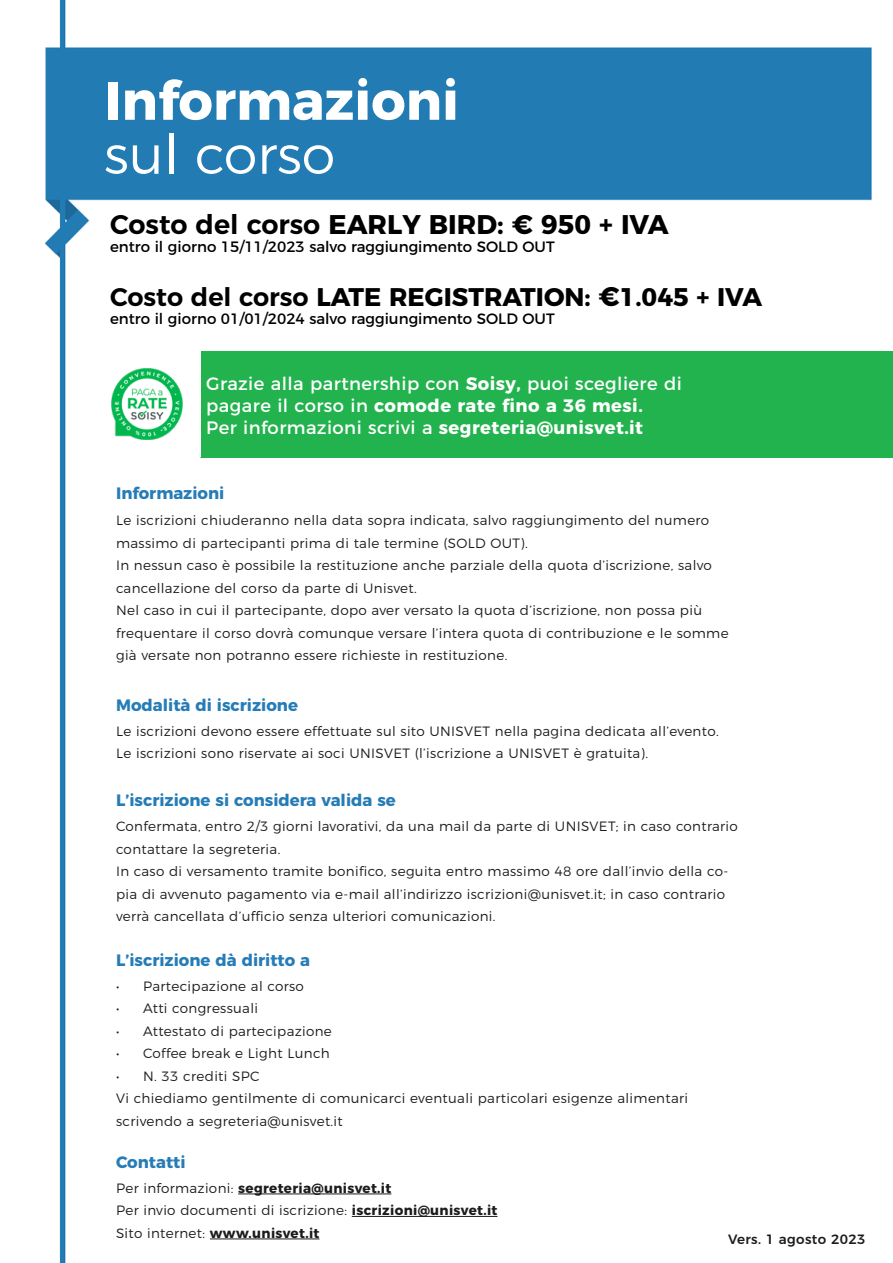
<style>
.page{position:relative;width:893px;height:1263px;background:#fff}
.page>*{position:absolute;margin:0;border:0;box-sizing:border-box;transform-origin:0 0}
.t1{font:700 54px "Montserrat";color:#fff}
.t2{font:300 54px "Montserrat";color:#fff}
.t3{font:700 27px "Montserrat";color:#000}
.t4{font:700 25.5px "Montserrat";color:#000}
.t5{font:18px/21.6px "Montserrat";letter-spacing:.025em;color:#fff}
.t6{font:700 16.5px "Montserrat";color:#257cb6}
.t7{font:15px "Montserrat";color:#000}
.t8{font:300 13.5px/22.5px "Montserrat";letter-spacing:.025em;color:#1c1c1c}
.t9{font:500 13.5px "Montserrat";letter-spacing:.025em;color:#1c1c1c}
.s1{font-weight:600}
.s2{font-size:27px}
.s3{font-weight:700}
</style>
<div class="page">
<img style="left:44px;top:0;width:849px;height:1263px">
<hr style="left:238px;top:1193px;width:153px;height:1px;background:#1c1c1c">
<hr style="left:352px;top:1216px;width:145px;height:1px;background:#1c1c1c">
<hr style="left:210px;top:1238px;width:109px;height:1px;background:#1c1c1c">
<div style="left:200px;top:351px;width:693px;height:106px;background:#23b34e"></div>
<hr style="left:199px;top:351px;width:2px;height:106px;background:#fff">
<img style="left:111px;top:368px;width:72px;height:72px">
<h1 class="t1" style="left:104px;top:56px;width:356px">Informazioni</h1>
<h1 class="t2" style="left:104px;top:112px;width:232px">sul corso</h1>
<h2 class="t3" style="left:110px;top:202px;width:560px"><span class="s1">Costo del corso</span> EARLY BIRD: € 950 + IVA</h2>
<p class="t7" style="left:110px;top:235px;width:446px">entro il giorno 15/11/2023 salvo raggiungimento SOLD OUT</p>
<h3 class="t4" style="left:110px;top:276px;width:654px"><span class="s1">Costo del corso</span> LATE REGISTRATION: <span class="s2">€</span>1.045 + IVA</h3>
<p class="t7" style="left:110px;top:307px;width:446px">entro il giorno 01/01/2024 salvo raggiungimento SOLD OUT</p>
<h3 class="t5" style="left:206px;top:372px;width:477px">Grazie alla partnership con <span class="s3">Soisy,</span> puoi scegliere di pagare il corso in <span class="s3">comode rate fino a 36 mesi.<br></span>Per informazioni scrivi a <span class="s3">segreteria@unisvet.it</span></h3>
<p class="t6" style="left:116px;top:480px;width:110px">Informazioni</p>
<p class="t8" style="left:116px;top:508px;width:614px">Le iscrizioni chiuderanno nella data sopra indicata, salvo raggiungimento del numero massimo di partecipanti prima di tale termine (SOLD OUT).<br>In nessun caso è possibile la restituzione anche parziale della quota d’iscrizione, salvo cancellazione del corso da parte di Unisvet.<br>Nel caso in cui il partecipante, dopo aver versato la quota d’iscrizione, non possa più frequentare il corso dovrà comunque versare l’intera quota di contribuzione e le somme già versate non potranno essere richieste in restituzione.</p>
<p class="t6" style="left:116px;top:691px;width:183px">Modalità di iscrizione</p>
<p class="t8" style="left:116px;top:718px;width:604px">Le iscrizioni devono essere effettuate sul sito UNISVET nella pagina dedicata all’evento.<br>Le iscrizioni sono riservate ai soci UNISVET (l’iscrizione a UNISVET è gratuita).</p>
<p class="t6" style="left:116px;top:787px;width:281px">L’iscrizione si considera valida se</p>
<p class="t8" style="left:116px;top:814px;width:623px">Confermata, entro 2/3 giorni lavorativi, da una mail da parte di UNISVET; in caso contrario contattare la segreteria.<br>In caso di versamento tramite bonifico, seguita entro massimo 48 ore dall’invio della co&shy;pia di avvenuto pagamento via e-mail all’indirizzo iscrizioni@unisvet.it; in caso contrario verrà cancellata d’ufficio senza ulteriori comunicazioni.</p>
<p class="t6" style="left:116px;top:946px;width:196px">L’iscrizione dà diritto a</p>
<p class="t8" style="left:116px;top:973px;width:189px">• Partecipazione al corso</p>
<p class="t8" style="left:116px;top:996px;width:143px">• Atti congressuali</p>
<p class="t8" style="left:116px;top:1018px;width:217px">• Attestato di partecipazione</p>
<p class="t8" style="left:116px;top:1041px;width:215px">• Coffee break e Light Lunch</p>
<p class="t8" style="left:116px;top:1063px;width:574px">• N. 33 crediti SPC<br>Vi chiediamo gentilmente di comunicarci eventuali particolari esigenze alimentari scrivendo a segreteria@unisvet.it</p>
<p class="t6" style="left:116px;top:1148px;width:71px">Contatti</p>
<p class="t8" style="left:116px;top:1175px;width:383px">Per informazioni: <span class="s3">segreteria@unisvet.it<br></span>Per invio documenti di iscrizione: <span class="s3">iscrizioni@unisvet.it<br></span>Sito internet: <span class="s3">www.unisvet.it</span></p>
<p class="t9" style="left:728px;top:1228px;width:139px">Vers. 1 agosto 2023</p>
</div>
